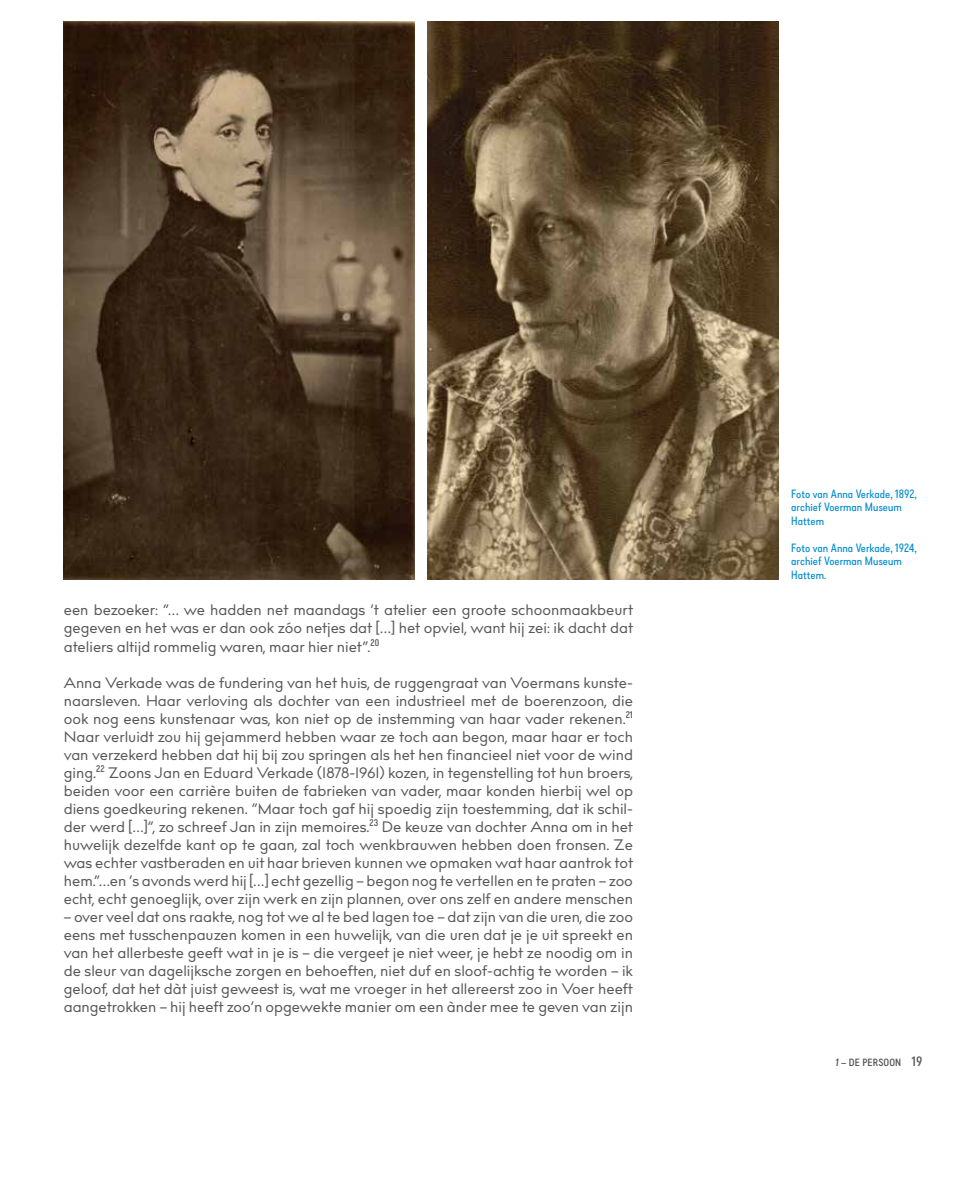
<style>
.page{position:relative;width:978px;height:1191px;background:#fff}
.page>*{position:absolute;margin:0;border:0;box-sizing:border-box;transform-origin:0 0}
.t1{font:15px/18px "billcorporatemedium";color:#58585a;text-align:justify}
.t2{font:12px/13.5px "Falena";color:#008bd0}
.t3{font:500 10.5px "Falena";letter-spacing:.01em;color:#58585a}
.s1{font-style:italic}
.s2{font-size:13.5px}
</style>
<div class="page">
<img style="left:64px;top:21px;width:351px;height:558px">
<img style="left:428px;top:21px;width:350px;height:558px">
<p class="t1" style="left:64px;top:602px;width:571px">een bezoeker: “… we hadden net maandags ‘t atelier een groote schoonmaakbeurt gegeven en het was er dan ook zóo netjes dat […] het opviel, want hij zei: ik dacht dat ateliers altijd rommelig waren, maar hier niet”.<sup>20</sup></p>
<p class="t1" style="left:64px;top:674px;width:571px">Anna Verkade was de fundering van het huis, de ruggengraat van Voermans kunste&shy;naarsleven. Haar verloving als dochter van een industrieel met de boerenzoon, die ook nog eens kunstenaar was, kon niet op de instemming van haar vader rekenen.<sup>21<br></sup>Naar verluidt zou hij gejammerd hebben waar ze toch aan begon, maar haar er toch van verzekerd hebben dat hij bij zou springen als het hen financieel niet voor de wind ging.<sup>22</sup> Zoons Jan en Eduard Verkade (1878-1961) kozen, in tegenstelling tot hun broers, beiden voor een carrière buiten de fabrieken van vader, maar konden hierbij wel op diens goedkeuring rekenen. “Maar toch gaf hij spoedig zijn toestemming, dat ik schil&shy;der werd […]”, zo schreef Jan in zijn memoires.<sup>23</sup> De keuze van dochter Anna om in het huwelijk dezelfde kant op te gaan, zal toch wenkbrauwen hebben doen fronsen. Ze was echter vastberaden en uit haar brieven kunnen we opmaken wat haar aantrok tot hem.“…en ’s avonds werd hij […] echt gezellig – begon nog te vertellen en te praten – zoo echt, echt genoeglijk, over zijn werk en zijn plannen, over ons zelf en andere menschen</p>
<p class="t1" style="left:64px;top:908px;width:571px">– over veel dat ons raakte, nog tot we al te bed lagen toe – dat zijn van die uren, die zoo eens met tusschenpauzen komen in een huwelijk, van die uren dat je je uit spreekt en van het allerbeste geeft wat in je is – die vergeet je niet weer, je hebt ze noodig om in de sleur van dagelijksche zorgen en behoeften, niet duf en sloof-achtig te worden – ik geloof, dat het dàt juist geweest is, wat me vroeger in het allereerst zoo in Voer heeft aangetrokken – hij heeft zoo’n opgewekte manier om een ànder mee te geven van zijn</p>
<p class="t2" style="left:791px;top:487px;width:127px">Foto van Anna Verkade, 1892, archief Voerman Museum<br>Hattem</p>
<p class="t2" style="left:791px;top:541px;width:127px">Foto van Anna Verkade, 1924, archief Voerman Museum<br>Hattem.</p>
<p class="t3" style="left:836px;top:1055px;width:88px"><span class="s1">1</span> — DE PERSOON <span class="s2">19</span></p>
</div>
